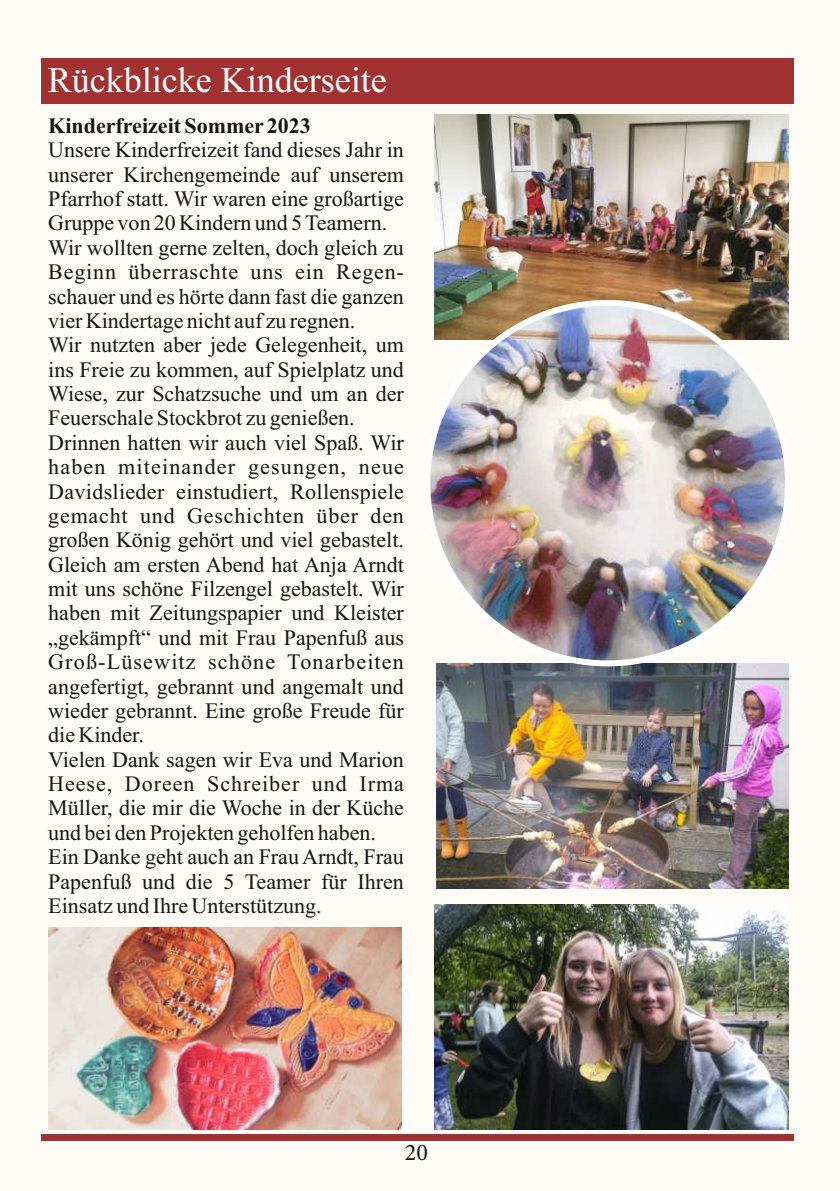
<style>
.page{position:relative;width:840px;height:1191px;background:#fff}
.page>*{position:absolute;margin:0;border:0;box-sizing:border-box;transform-origin:0 0}
.t1{font:36px "Times New Roman";color:#fff}
.t2{font:24px "Minion Pro";color:#151616}
.t3{font:22px/24.4px "Times New Roman";color:#151616}
.t4{font:700 22px "Times New Roman";color:#151616}
</style>
<div class="page">
<div style="left:0;top:0;width:839px;height:1191px;background:#fffcf8"></div>
<div style="left:42px;top:1134px;width:751px;height:6px;background:#a23232"></div>
<div style="left:42px;top:58px;width:751px;height:45px;background:#a23232"></div>
<img style="left:48px;top:927px;width:353px;height:202px">
<img style="left:434px;top:114px;width:353px;height:225px">
<img style="left:434px;top:905px;width:353px;height:224px">
<img style="left:436px;top:663px;width:351px;height:225px">
<img style="left:427px;top:303px;width:360px;height:360px;border-radius:50%">
<h1 class="t1" style="left:48px;top:55px;width:340px">Rückblicke Kinderseite</h1>
<p class="t4" style="left:48px;top:110px;width:264px">Kinderfreizeit Sommer 2023</p>
<p class="t3" style="left:48px;top:137px;width:357px">Unsere Kinderfreizeit fand dieses Jahr in unserer Kirchengemeinde auf unserem Pfarrhof statt. Wir waren eine großartige Gruppe von 20 Kindern und 5 Teamern.<br>Wir wollten gerne zelten, doch gleich zu Beginn überraschte uns ein Regen&shy;schauer und es hörte dann fast die ganzen vier Kindertage nicht auf zu regnen.<br>Wir nutzten aber jede Gelegenheit, um ins Freie zu kommen, auf Spielplatz und Wiese, zur Schatzsuche und um an der Feuerschale Stockbrot zu genießen.<br>Drinnen hatten wir auch viel Spaß. Wir haben miteinander gesungen, neue Davidslieder einstudiert, Rollenspiele gemacht und Geschichten über den großen König gehört und viel gebastelt.<br>Gleich am ersten Abend hat Anja Arndt mit uns schöne Filzengel gebastelt. Wir haben mit Zeitungspapier und Kleister „gekämpft“ und mit Frau Papenfuß aus Groß-Lüsewitz schöne Tonarbeiten angefertigt, gebrannt und angemalt und wieder gebrannt. Eine große Freude für die Kinder.<br>Vielen Dank sagen wir Eva und Marion Heese, Doreen Schreiber und Irma Müller, die mir die Woche in der Küche und bei den Projekten geholfen haben.<br>Ein Danke geht auch an Frau Arndt, Frau Papenfuß und die 5 Teamer für Ihren Einsatz und Ihre Unterstützung.</p>
<p class="t2" style="left:405px;top:1136px;width:25px">20</p>
</div>
